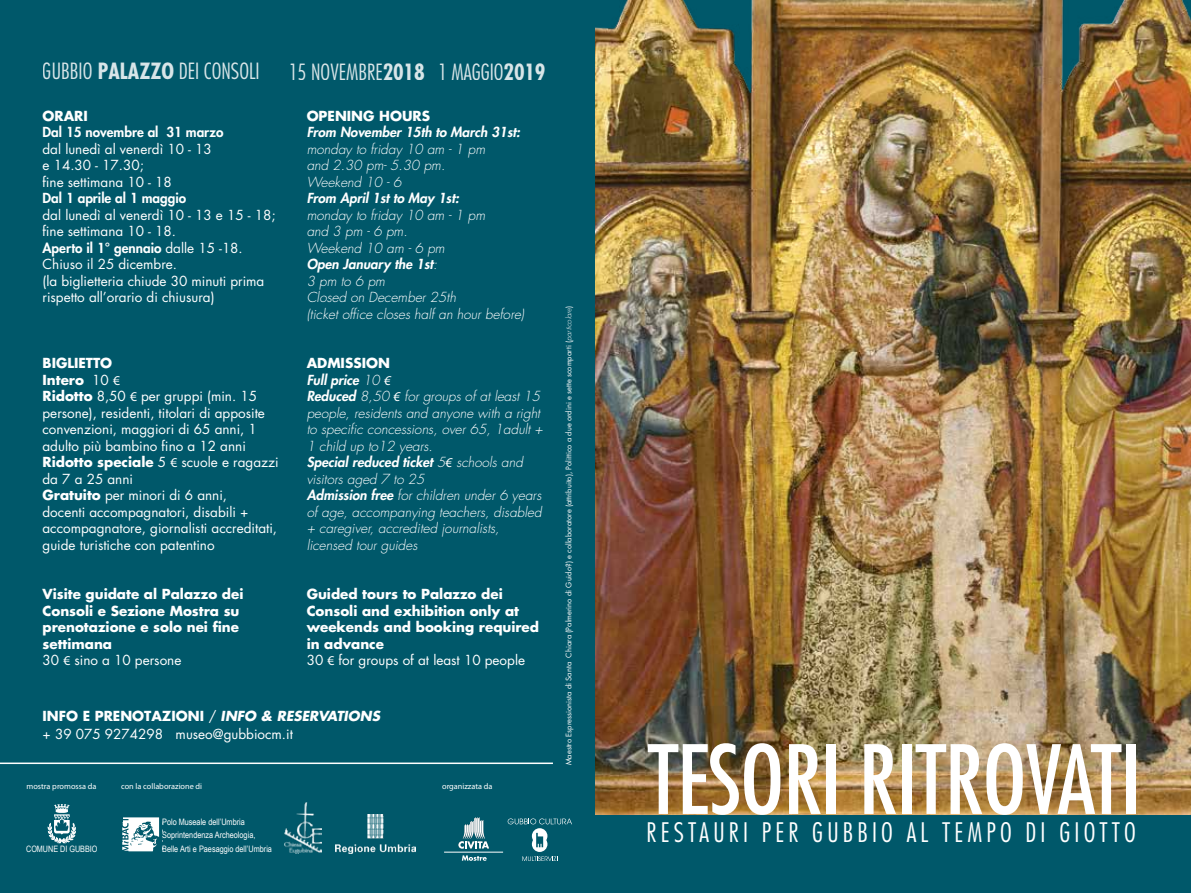
<style>
.page{position:relative;width:1191px;height:893px;background:#00586a}
.page>*{position:absolute;margin:0;border:0;box-sizing:border-box;transform-origin:0 0}
.t1{font:condensed 92.55px "Futura";letter-spacing:-.01em;color:#fff}
.t2{font:300 condensed 26.25px "Futura";letter-spacing:.16em;color:#fff}
.t3{font:300 condensed 21.75px "Futura";color:#fff}
.t4{font:13.5px/16.5px "Futura";color:#fff}
.t5{font:italic 300 13.5px/16.5px "Futura";color:#fff}
.t6{font:700 13.5px/16.5px "Futura";color:#fff}
.t7{font:italic 800 13.5px "Futura";color:#fff}
.t8{font:800 13.5px "Futura";color:#fff}
.t9{font:8.85px/13.6px "Arial Narrow";color:#fff}
.t10{font:8.25px "Myriad Pro";color:#fff}
.t11{font:7.5px "Futura";color:#fff}
.s1{font-weight:700}
.s2{font-weight:800}
.s3{font-family:"Myriad Pro"}
.s4{font-weight:400}
.s5{font-family:"Myriad Pro";font-weight:400}
.s6{font-weight:700;font-style:normal}
.s7{font-weight:700;font-style:italic}
.s8{font-weight:300;font-style:italic}
</style>
<div class="page">
<hr style="left:0;top:762px;width:553px;height:2px;background:#fff">
<img style="left:595px;top:0;width:596px;height:814px">
<svg style="left:458px;top:817px;width:31px;height:32px"></svg>
<hr style="left:444px;top:852px;width:59px;height:1px;background:#fff">
<svg style="left:462px;top:855px;width:24px;height:6px"></svg>
<svg style="left:507px;top:818px;width:65px;height:43px"></svg>
<img style="left:335px;top:814px;width:81px;height:39px">
<img style="left:284px;top:802px;width:37px;height:52px">
<svg style="left:122px;top:817px;width:38px;height:34px"></svg>
<svg style="left:48px;top:804px;width:28px;height:40px"></svg>
<h3 class="t3" style="left:43px;top:57px;width:218px">GUBBIO <span class="s1">PALAZZO</span> DEI CONSOLI</h3>
<h3 class="t3" style="left:288px;top:58px;width:258px">15 NOVEMBRE<span class="s1">2018</span> 1 MAGGIO<span class="s1">2019</span></h3>
<p class="t6" style="left:43px;top:107px;width:47px">Orari</p>
<p class="t8" style="left:43px;top:124px;width:182px">Dal 15 novembre al 31 marzo</p>
<p class="t4" style="left:43px;top:140px;width:171px">dal lunedì al venerdì 10 - 13 e 14.30 - 17.30;<br>fine settimana 10 - 18</p>
<p class="t8" style="left:43px;top:190px;width:145px">Dal 1 aprile al 1 maggio</p>
<p class="t4" style="left:43px;top:206px;width:235px">dal lunedì al venerdì 10 - 13 e 15 - 18; fine settimana 10 - 18.<br><span class="s2">Aperto il 1° gennaio</span> dalle 15 -18.<br>Chiuso il 25 dicembre.<br>(la biglietteria chiude 30 minuti prima rispetto all’orario di chiusura)</p>
<p class="t4" style="left:43px;top:355px;width:238px"><span class="s1">Biglietto<br>Intero</span> 10 <span class="s3">€<br></span><span class="s1">Ridotto</span> 8,50 <span class="s3">€</span> per gruppi (min. 15 persone), residenti, titolari di apposite convenzioni, maggiori di 65 anni, 1 adulto più bambino fino a 12 anni<br><span class="s1">Ridotto speciale</span> 5 <span class="s3">€</span> scuole e ragazzi da 7 a 25 anni<br><span class="s1">Gratuito</span> per minori di 6 anni,<br>docenti accompagnatori, disabili + accompagnatore, giornalisti accreditati, guide turistiche con patentino</p>
<p class="t6" style="left:43px;top:585px;width:202px">Visite guidate al Palazzo dei<br>Consoli e Sezione Mostra su prenotazione e solo nei fine settimana<br><span class="s4">30</span> <span class="s5">€</span> <span class="s4">sino a 10 persone</span></p>
<p class="t6" style="left:307px;top:107px;width:123px">Opening hours</p>
<p class="t7" style="left:307px;top:124px;width:215px">From November 15th to March 31st:</p>
<p class="t5" style="left:307px;top:141px;width:180px">monday to friday 10 am - 1 pm and 2.30 pm- 5.30 pm.<br>Weekend 10 - 6</p>
<p class="t7" style="left:307px;top:190px;width:154px">From April 1st to May 1st:</p>
<p class="t5" style="left:307px;top:207px;width:219px">monday to friday 10 am - 1 pm<br>and 3 pm - 6 pm.<br>Weekend 10 am - 6 pm<br><span class="s2">Open January the 1st</span>:<br>3 pm to 6 pm<br>Closed on December 25th<br>(ticket office closes half an hour before)</p>
<p class="t5" style="left:307px;top:355px;width:238px"><span class="s6">Admission<br></span><span class="s2">Full price</span> 10 <span class="s5">€<br></span><span class="s2">Reduced</span> 8,50 <span class="s5">€</span> for groups of at least 15 people, residents and anyone with a right to specific concessions, over 65, 1adult +<br>1 child up to12 years.<br><span class="s2">Special reduced ticket</span> 5<span class="s5">€</span> schools and visitors aged 7 to 25<br><span class="s2">Admission free</span> for children under 6 years of age, accompanying teachers, disabled + caregiver, accredited journalists, licensed tour guides</p>
<p class="t6" style="left:307px;top:585px;width:234px">Guided tours to Palazzo dei<br>Consoli and exhibition only at weekends and booking required in advance<br><span class="s4">30</span> <span class="s5">€</span> <span class="s4">for groups of at least 10 people</span></p>
<p class="t4" style="left:43px;top:707px;width:339px;line-height:18px"><span class="s1">Info e prenotazio ni</span> / <span class="s7">INFO &amp; RESERVATIONS </span>+ 39 075 9274298 museo@gubbiocm.it</p>
<p class="t10" style="left:26px;top:781px;width:71px">mostra promossa da</p>
<p class="t10" style="left:121px;top:781px;width:83px">con la collaborazione di</p>
<p class="t10" style="left:442px;top:781px;width:52px">organizzata da</p>
<p class="t9" style="left:162px;top:814px;width:95px">Polo Museale dell’Umbria<br>Soprintendenza Archeologia,</p>
<p class="t9" style="left:26px;top:842px;width:73px">COMUNE DI GUBBIO</p>
<p class="t9" style="left:162px;top:841px;width:111px">Belle Arti e Paesaggio dell’Umbria</p>
<p class="t11" style="left:563px;top:765px;width:461px;rotate:-90deg">Maestro Espressionista di Santa Chiara (Palmerino di Guido?) e collaboratore (attribuito), Polittico a due ordini e sette scomparti (<span class="s8">particolare</span>)</p>
<h1 class="t1" style="left:648px;top:721px;width:494px">TESORI RITROVATI</h1>
<h2 class="t2" style="left:646px;top:815px;width:491px">RESTAURI PER GUBBIO AL TEMPO DI GIOTTO</h2>
</div>
